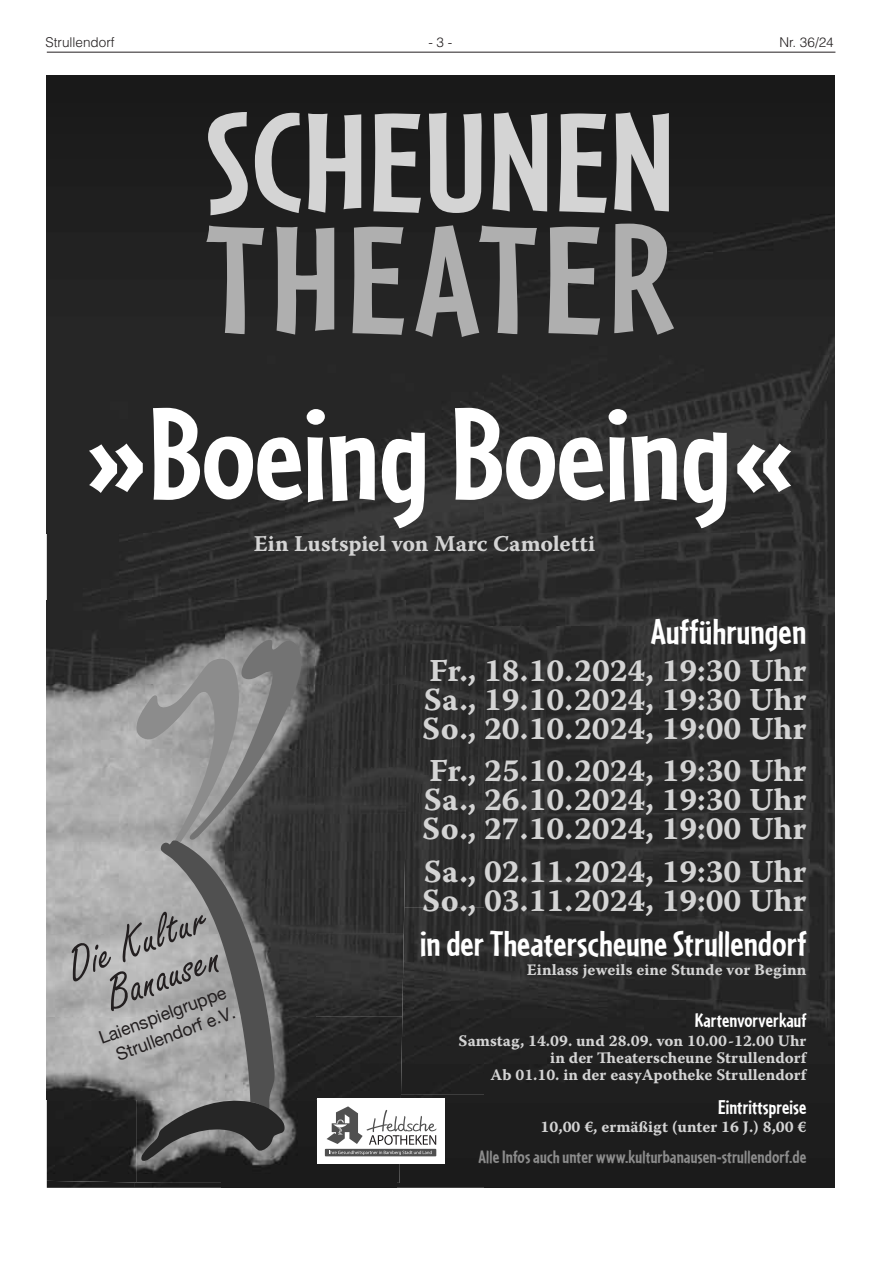
<style>
.page{position:relative;width:881px;height:1263px;background:#fff}
.page>*{position:absolute;margin:0;border:0;box-sizing:border-box;transform-origin:0 0}
.t1{font:700 161.1px "Cafeteria";letter-spacing:.035em;color:#afafaf}
.t2{font:700 148.05px "Cafeteria";color:#d4d4d4}
.t3{font:700 138.9px "Cafeteria";letter-spacing:-.01em;color:#fff}
.t4{font:50.55px/41.1px "Freestyle Script";color:#231f20;text-align:center}
.t5{font:700 37.5px "Cafeteria";color:#fff}
.t6{font:31.95px/29.1px "Warnock Pro Bold Capt";color:#d4d4d4;text-align:justify}
.t7{font:22.5px "Warnock Pro Bold Capt";letter-spacing:-.005em;color:#d4d4d4}
.t8{font:700 20.7px "Cafeteria";color:#fff}
.t9{font:700 18.75px "Cafeteria";letter-spacing:.005em;color:#8c8c8c}
.t10{font:17.7px/21.8px "Helvetica Neue";color:#231f20;text-align:center}
.t11{font:15.9px/17.4px "Warnock Pro Bold Capt";color:#d4d4d4;text-align:right}
.t12{font:300 13.5px "Helvetica LT";color:#231f20}
</style>
<div class="page">
<hr style="left:47px;top:52px;width:788px;height:1px;background:#231f20">
<div style="left:47px;top:75px;width:786px;height:84px;background:#1a1a1a"></div>
<img style="left:47px;top:159px;width:786px;height:374px">
<div style="left:47px;top:533px;width:87px;height:67px;background:#262626"></div>
<img style="left:134px;top:533px;width:262px;height:67px">
<img style="left:396px;top:533px;width:437px;height:94px">
<img style="left:405px;top:627px;width:428px;height:280px">
<img style="left:403px;top:907px;width:430px;height:187px">
<img style="left:47px;top:1183px;width:87px;height:5px">
<img style="left:134px;top:1183px;width:262px;height:5px">
<div style="left:396px;top:1094px;width:437px;height:94px;background:#1d1d1d"></div>
<img style="left:47px;top:933px;width:356px;height:250px">
<img style="left:47px;top:600px;width:358px;height:333px">
<svg style="left:136px;top:639px;width:166px;height:524px;background:#787878"></svg>
<div style="left:316px;top:1098px;width:128px;height:65px;background:#fff"></div>
<div style="left:325px;top:1149px;width:111px;height:7px;background:#505050"></div>
<svg style="left:324px;top:1106px;width:112px;height:49px"></svg>
<p class="t12" style="left:45px;top:34px;width:71px">Strullendorf</p>
<p class="t12" style="left:428px;top:34px;width:26px">- 3 -</p>
<p class="t12" style="left:779px;top:34px;width:56px">Nr. 36/24</p>
<h2 class="t2" style="left:206px;top:80px;width:470px">SCHEUNEN</h2>
<h1 class="t1" style="left:206px;top:190px;width:470px">THEATER</h1>
<h3 class="t3" style="left:88px;top:376px;width:706px">»Boeing Boeing«</h3>
<p class="t7" style="left:254px;top:530px;width:343px">Ein Lustspiel von Marc Camoletti</p>
<h3 class="t4" style="left:62px;top:948px;width:147px;rotate:-20deg">Die Kultur<br>Banausen</h3>
<p class="t10" style="left:96px;top:1027px;width:137px;rotate:-20deg">Laienspielgruppe<br>Strullendorf e.V.</p>
<p class="t5" style="left:650px;top:610px;width:157px">Aufführungen</p>
<p class="t6" style="left:422px;top:655px;width:385px">Fr., 18.10.2024, 19:30 Uhr Sa., 19.10.2024, 19:30 Uhr So., 20.10.2024, 19:00 Uhr</p>
<p class="t6" style="left:422px;top:756px;width:385px">Fr., 25.10.2024, 19:30 Uhr Sa., 26.10.2024, 19:30 Uhr So., 27.10.2024, 19:00 Uhr</p>
<p class="t6" style="left:422px;top:856px;width:385px">Sa., 02.11.2024, 19:30 Uhr<br>So., 03.11.2024, 19:00 Uhr</p>
<p class="t5" style="left:420px;top:922px;width:387px">in der Theaterscheune Strullendorf</p>
<p class="t11" style="left:526px;top:961px;width:281px">Einlass jeweils eine Stunde vor Beginn</p>
<p class="t8" style="left:694px;top:1008px;width:113px">Kartenvorverkauf</p>
<p class="t11" style="left:458px;top:1031px;width:349px">Samstag, 14.09. und 28.09. von 10.00-12.00 Uhr in der Theaterscheune Strullendorf<br>Ab 01.10. in der easyApotheke Strullendorf</p>
<p class="t8" style="left:717px;top:1095px;width:90px">Eintrittspreise</p>
<p class="t11" style="left:540px;top:1118px;width:267px">10,00 €, ermäßigt (unter 16 J.) 8,00 €</p>
<p class="t9" style="left:478px;top:1147px;width:329px">Alle Infos auch unter www.kulturbanausen-strullendorf.de</p>
</div>
